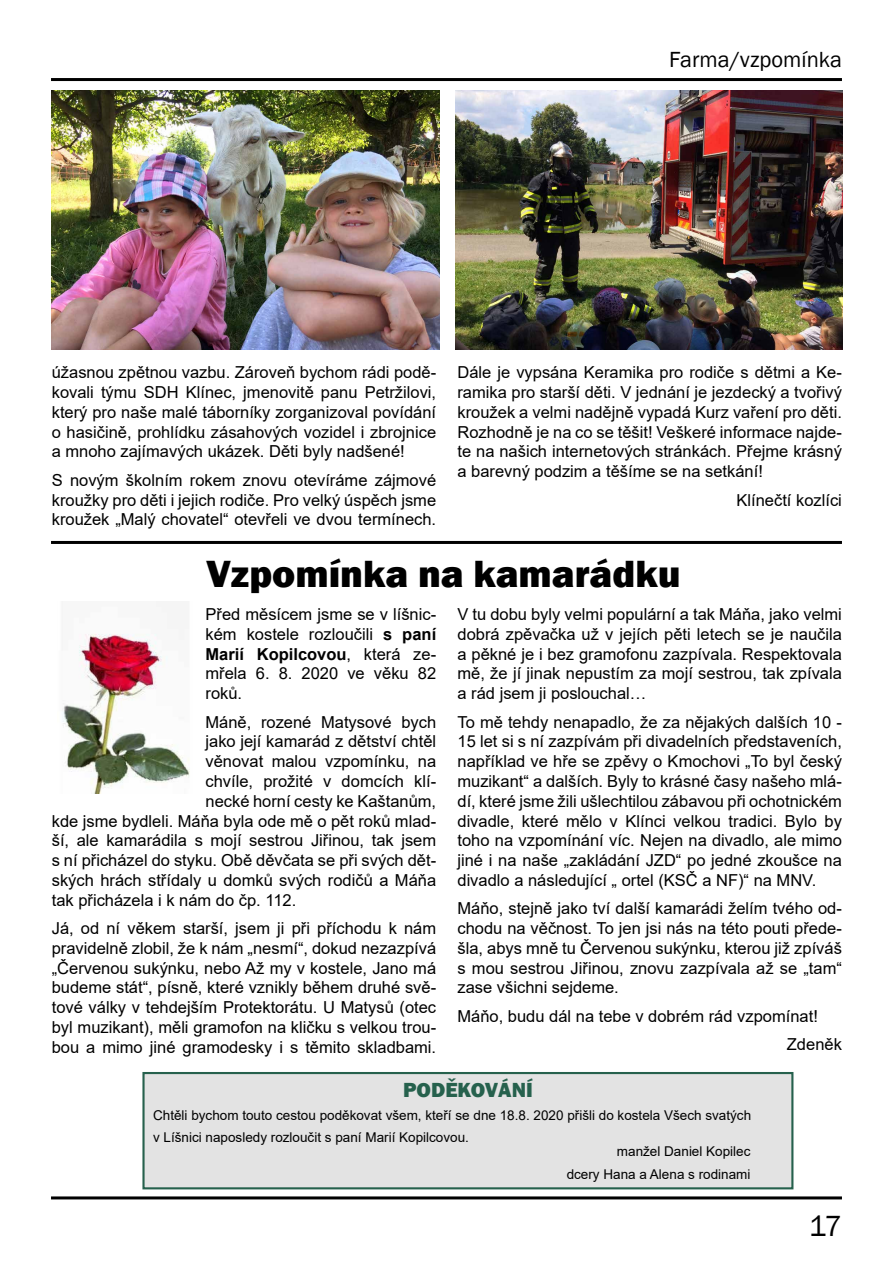
<style>
.page{position:relative;width:893px;height:1263px;background:#fff}
.page>*{position:absolute;margin:0;border:0;box-sizing:border-box;transform-origin:0 0}
.t1{font:800 39px "Franklin Gothic";color:#000}
.t2{font:30px "Franklin Gothic";color:#000}
.t3{font:22.5px "Franklin Gothic";color:#000}
.t4{font:800 21px "Franklin Gothic";color:#26614d}
.t5{font:16.5px/19.8px "Arial";color:#000;text-align:justify}
.t6{font:13.5px/22.5px "Arial";color:#000}
.s1{font-weight:700}
</style>
<div class="page">
<hr style="left:51px;top:1196px;width:791px;height:3px;background:#000">
<hr style="left:51px;top:78px;width:791px;height:3px;background:#000">
<img style="left:52px;top:91px;width:387px;height:258px">
<img style="left:455px;top:91px;width:388px;height:258px">
<hr style="left:51px;top:541px;width:791px;height:3px;background:#000">
<img style="left:62px;top:634px;width:128px;height:159px">
<div style="left:144px;top:1073px;width:648px;height:115px;background:#e3e3e3"></div>
<div style="left:142px;top:1072px;width:651px;height:117px;border:2px solid #26614d"></div>
<h3 class="t3" style="left:669px;top:45px;width:174px">Farma/vzpomínka</h3>
<p class="t5" style="left:52px;top:362px;width:386px">úžasnou zpětnou vazbu. Zároveň bychom rádi podě&shy;kovali týmu SDH Klínec, jmenovitě panu Petržilovi, který pro naše malé táborníky zorganizoval povídání o hasičině, prohlídku zásahových vozidel i zbrojnice a mnoho zajímavých ukázek. Děti byly nadšené!</p>
<p class="t5" style="left:52px;top:470px;width:386px">S novým školním rokem znovu otevíráme zájmové kroužky pro děti i jejich rodiče. Pro velký úspěch jsme kroužek „Malý chovatel“ otevřeli ve dvou termínech.</p>
<p class="t5" style="left:457px;top:362px;width:386px">Dále je vypsána Keramika pro rodiče s dětmi a Ke&shy;ramika pro starší děti. V jednání je jezdecký a tvořivý kroužek a velmi nadějně vypadá Kurz vaření pro děti.<br>Rozhodně je na co se těšit! Veškeré informace najde&shy;te na našich internetových stránkách. Přejme krásný a barevný podzim a těšíme se na setkání!</p>
<p class="t5" style="left:736px;top:490px;width:107px">Klínečtí kozlíci</p>
<h1 class="t1" style="left:206px;top:548px;width:476px">Vzpomínka na kamarádku</h1>
<p class="t5" style="left:206px;top:604px;width:232px">Před měsícem jsme se v líšnic&shy;kém kostele rozloučili <span class="s1">s paní Marií Kopilcovou</span>, která ze&shy;mřela 6. 8. 2020 ve věku 82 roků.</p>
<p class="t5" style="left:206px;top:712px;width:232px">Máně, rozené Matysové bych</p>
<p class="t5" style="left:206px;top:731px;width:232px">jako její kamarád z dětství chtěl</p>
<p class="t5" style="left:206px;top:751px;width:232px">věnovat malou vzpomínku, na</p>
<p class="t5" style="left:206px;top:771px;width:232px">chvíle, prožité v domcích klí-</p>
<p class="t5" style="left:206px;top:791px;width:232px">necké horní cesty ke Kaštanům,</p>
<p class="t5" style="left:52px;top:811px;width:386px">kde jsme bydleli. Máňa byla ode mě o pět roků mlad-</p>
<p class="t5" style="left:52px;top:830px;width:386px">ší, ale kamarádila s mojí sestrou Jiřinou, tak jsem</p>
<p class="t5" style="left:52px;top:850px;width:386px">s ní přicházel do styku. Obě děvčata se při svých dět-</p>
<p class="t5" style="left:52px;top:870px;width:386px">ských hrách střídaly u domků svých rodičů a Máňa</p>
<p class="t5" style="left:52px;top:890px;width:246px">tak přicházela i k nám do čp. 112.</p>
<p class="t5" style="left:52px;top:918px;width:386px">Já, od ní věkem starší, jsem ji při příchodu k nám pravidelně zlobil, že k nám „nesmí“, dokud nezazpívá „Červenou sukýnku, nebo Až my v kostele, Jano má budeme stát“, písně, které vznikly během druhé svě&shy;tové války v tehdejším Protektorátu. U Matysů (otec byl muzikant), měli gramofon na kličku s velkou trou&shy;bou a mimo jiné gramodesky i s těmito skladbami.</p>
<p class="t5" style="left:457px;top:604px;width:386px">V tu dobu byly velmi populární a tak Máňa, jako velmi dobrá zpěvačka už v jejích pěti letech se je naučila a pěkné je i bez gramofonu zazpívala. Respektovala mě, že jí jinak nepustím za mojí sestrou, tak zpívala a rád jsem ji poslouchal…</p>
<p class="t5" style="left:457px;top:712px;width:386px">To mě tehdy nenapadlo, že za nějakých dalších 10 - 15 let si s ní zazpívám při divadelních představeních, například ve hře se zpěvy o Kmochovi „To byl český muzikant“ a dalších. Byly to krásné časy našeho mlá&shy;dí, které jsme žili ušlechtilou zábavou při ochotnickém divadle, které mělo v Klínci velkou tradici. Bylo by toho na vzpomínání víc. Nejen na divadlo, ale mimo jiné i na naše „zakládání JZD“ po jedné zkoušce na divadlo a následující „ ortel (KSČ a NF)“ na MNV.</p>
<p class="t5" style="left:457px;top:898px;width:386px">Máňo, stejně jako tví další kamarádi želím tvého od&shy;chodu na věčnost. To jen jsi nás na této pouti přede&shy;šla, abys mně tu Červenou sukýnku, kterou již zpíváš s mou sestrou Jiřinou, znovu zazpívala až se „tam“ zase všichni sejdeme.</p>
<p class="t5" style="left:787px;top:1002px;width:57px;line-height:28.3px;text-indent:-329px">Máňo, budu dál na tebe v dobrém rád vzpomínat!<br>Zdeněk</p>
<p class="t4" style="left:403px;top:1077px;width:131px">PODĚKOVÁNÍ</p>
<p class="t6" style="left:153px;top:1104px;width:600px">Chtěli bychom touto cestou poděkovat všem, kteří se dne 18.8. 2020 přišli do kostela Všech svatých v Líšnici naposledy rozloučit s paní Marií Kopilcovou.</p>
<p class="t6" style="left:567px;top:1140px;width:185px;text-align:right">manžel Daniel Kopilec<br>dcery Hana a Alena s rodinami</p>
<h2 class="t2" style="left:809px;top:1207px;width:35px">17</h2>
</div>
